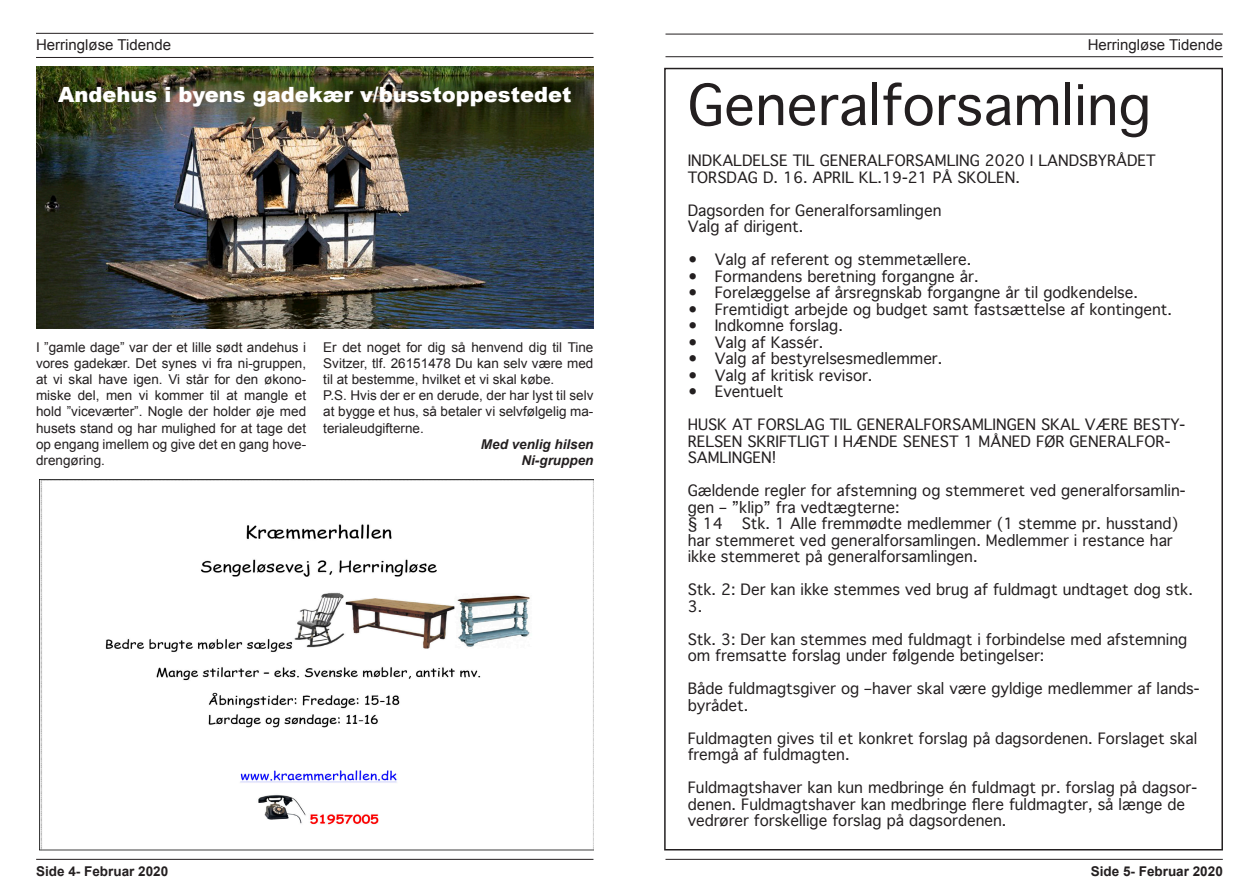
<style>
.page{position:relative;width:1259px;height:893px;background:#fff}
.page>*{position:absolute;margin:0;border:0;box-sizing:border-box;transform-origin:0 0}
.t1{font:54px "Geneva";color:#231f20}
.t2{font:900 21px "Arial";color:#fff}
.t3{font:15px/16.5px "Geneva";color:#231f20}
.t4{font:15px "Arial";color:#231f20}
.t5{font:13.5px/16.2px "Arial";color:#231f20;text-align:justify}
.t6{font:700 13.5px "Arial";color:#231f20}
.t7{font:italic 700 13.5px "Arial";color:#231f20}
</style>
<div class="page">
<hr style="left:36px;top:33px;width:557px;height:1px;background:#231f20">
<hr style="left:36px;top:57px;width:557px;height:1px;background:#231f20">
<hr style="left:665px;top:34px;width:557px;height:1px;background:#231f20">
<hr style="left:665px;top:56px;width:557px;height:1px;background:#231f20">
<hr style="left:36px;top:859px;width:557px;height:1px;background:#231f20">
<hr style="left:665px;top:859px;width:557px;height:1px;background:#231f20">
<img style="left:39px;top:480px;width:554px;height:371px">
<img style="left:36px;top:66px;width:557px;height:262px">
<p class="t4" style="left:36px;top:35px;width:137px">Herringløse Tidende</p>
<p class="t4" style="left:1087px;top:35px;width:137px">Herringløse Tidende</p>
<p class="t2" style="left:58px;top:79px;width:515px">Andehus i byens gadekær v/busstoppestedet</p>
<p class="t5" style="left:36px;top:339px;width:272px">I ”gamle dage” var der et lille sødt andehus i vores gadekær. Det synes vi fra ni-gruppen, at vi skal have igen. Vi står for den økono&shy;miske del, men vi kommer til at mangle et hold ”viceværter”. Nogle der holder øje med husets stand og har mulighed for at tage det op engang imellem og give det en gang hove&shy;drengøring.</p>
<p class="t5" style="left:323px;top:339px;width:272px">Er det noget for dig så henvend dig til Tine Svitzer, tlf. 26151478 Du kan selv være med til at bestemme, hvilket et vi skal købe.</p>
<p class="t5" style="left:323px;top:387px;width:272px">P.S. Hvis der er en derude, der har lyst til selv at bygge et hus, så betaler vi selvfølgelig ma&shy;terialeudgifterne.</p>
<p class="t7" style="left:481px;top:435px;width:114px">Med venlig hilsen</p>
<p class="t7" style="left:521px;top:451px;width:73px">Ni-gruppen</p>
<p class="t1" style="left:687px;top:75px;width:465px">Generalforsamling</p>
<p class="t3" style="left:687px;top:153px;width:469px">INDKALDELSE TIL GENERALFORSAMLING 2020 I LANDSBYRÅDET</p>
<p class="t3" style="left:687px;top:169px;width:334px">TORSDAG D. 16. APRIL KL.19-21 PÅ SKOLEN.</p>
<p class="t3" style="left:687px;top:202px;width:255px">Dagsorden for Generalforsamlingen</p>
<p class="t3" style="left:687px;top:219px;width:117px">Valg af dirigent.</p>
<p class="t3" style="left:687px;top:252px;width:285px">• Valg af referent og stemmetællere.</p>
<p class="t3" style="left:687px;top:268px;width:292px">• Formandens beretning forgangne år.</p>
<p class="t3" style="left:687px;top:285px;width:452px">• Forelæggelse af årsregnskab forgangne år til godkendelse.</p>
<p class="t3" style="left:687px;top:301px;width:486px">• Fremtidigt arbejde og budget samt fastsættelse af kontingent.</p>
<p class="t3" style="left:687px;top:318px;width:157px">• Indkomne forslag.</p>
<p class="t3" style="left:687px;top:334px;width:137px">• Valg af Kassér.</p>
<p class="t3" style="left:687px;top:351px;width:256px">• Valg af bestyrelsesmedlemmer.</p>
<p class="t3" style="left:687px;top:367px;width:186px">• Valg af kritisk revisor.</p>
<p class="t3" style="left:687px;top:384px;width:97px">• Eventuelt</p>
<p class="t3" style="left:687px;top:417px;width:499px">HUSK AT FORSLAG TIL GENERALFORSAMLINGEN SKAL VÆRE BESTY-<br>RELSEN SKRIFTLIGT I HÆNDE SENEST 1 MÅNED FØR GENERALFOR-<br>SAMLINGEN!</p>
<p class="t3" style="left:687px;top:483px;width:499px">Gældende regler for afstemning og stemmeret ved generalforsamlin&shy;gen – ”klip” fra vedtægterne:</p>
<p class="t3" style="left:687px;top:516px;width:37px">§ 14</p>
<p class="t3" style="left:687px;top:516px;width:492px;text-indent:54px">Stk. 1 Alle fremmødte medlemmer (1 stemme pr. husstand) har stemmeret ved generalforsamlingen. Medlemmer i restance har ikke stemmeret på generalforsamlingen.</p>
<p class="t3" style="left:687px;top:582px;width:507px">Stk. 2: Der kan ikke stemmes ved brug af fuldmagt undtaget dog stk.<br>3.</p>
<p class="t3" style="left:687px;top:631px;width:501px">Stk. 3: Der kan stemmes med fuldmagt i forbindelse med afstemning om fremsatte forslag under følgende betingelser:</p>
<p class="t3" style="left:687px;top:681px;width:513px">Både fuldmagtsgiver og –haver skal være gyldige medlemmer af lands&shy;byrådet.</p>
<p class="t3" style="left:687px;top:730px;width:511px">Fuldmagten gives til et konkret forslag på dagsordenen. Forslaget skal fremgå af fuldmagten.</p>
<p class="t3" style="left:687px;top:780px;width:511px">Fuldmagtshaver kan kun medbringe én fuldmagt pr. forslag på dagsor&shy;denen. Fuldmagtshaver kan medbringe flere fuldmagter, så længe de vedrører forskellige forslag på dagsordenen.</p>
<p class="t6" style="left:36px;top:862px;width:134px">Side 4- Februar 2020</p>
<p class="t6" style="left:1090px;top:862px;width:134px">Side 5- Februar 2020</p>
</div>
